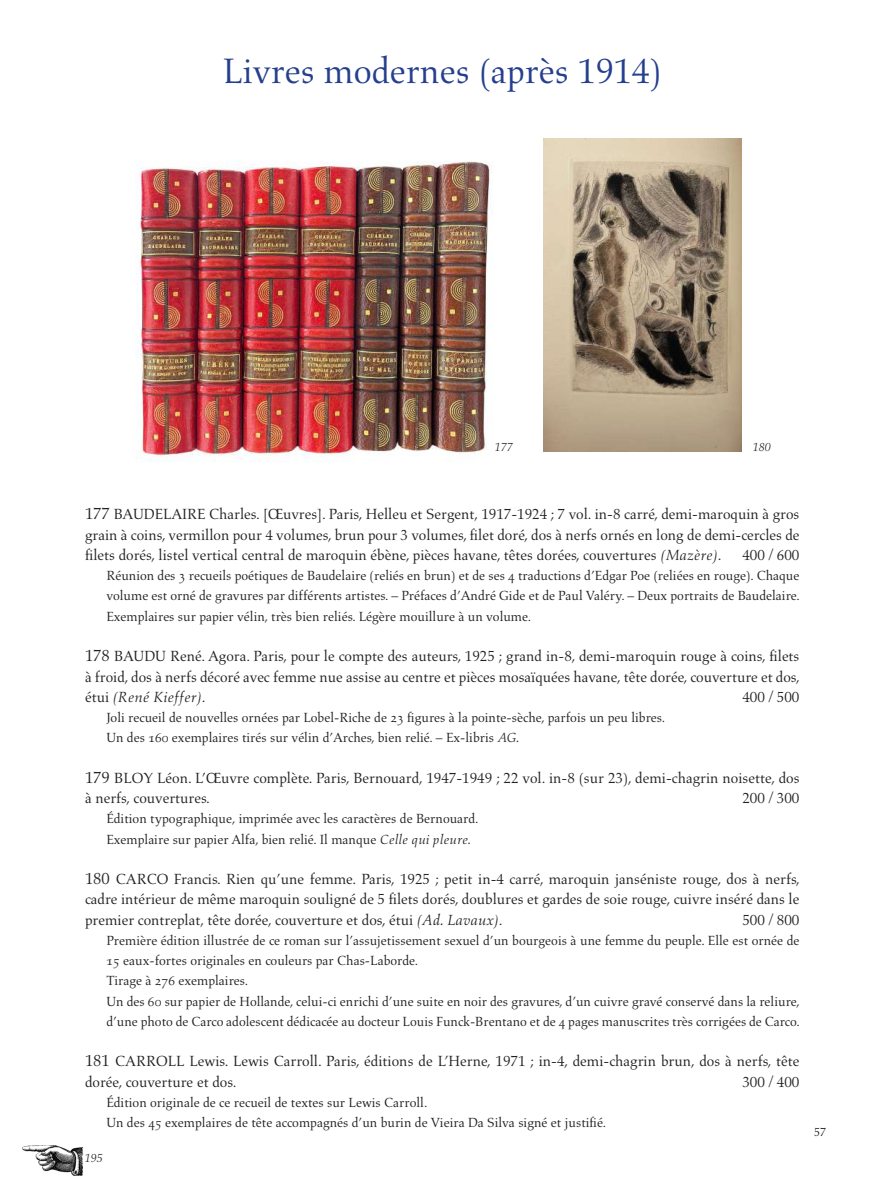
<style>
.page{position:relative;width:893px;height:1191px;background:#fff}
.page>*{position:absolute;margin:0;border:0;box-sizing:border-box;transform-origin:0 0}
.t1{font:36px "Aldus LT Std";color:#253f8e}
.t2{font:15px/20.2px "Aldus LT Std";color:#231f20;text-align:justify}
.t3{font:13.5px/20.2px "Aldus LT Std";color:#231f20}
.t4{font:italic 12px "Aldus LT Std";color:#231f20}
.t5{font:12px "Aldus LT Std";color:#231f20}
.s1{font-size:16.5px}
.s2{font-style:italic}
.s3{font-family:"Aldus Roman SC"}
</style>
<div class="page">
<img style="left:135px;top:161px;width:358px;height:301px">
<img style="left:544px;top:138px;width:198px;height:313px">
<img style="left:22px;top:1145px;width:61px;height:31px">
<h1 class="t1" style="left:223px;top:51px;width:440px">Livres modernes (après 1914)</h1>
<p class="t4" style="left:495px;top:440px;width:19px">177</p>
<p class="t4" style="left:753px;top:440px;width:19px">180</p>
<p class="t2" style="left:85px;top:504px;width:716px"><span class="s1">177</span> BAUDELAIRE Charles. [Œuvres]. Paris, Helleu et Sergent, 1917-1924 ; 7 vol. in-8 carré, demi-maroquin à gros grain à coins, vermillon pour 4 volumes, brun pour 3 volumes, filet doré, dos à nerfs ornés en long de demi-cercles de filets dorés, listel vertical central de maroquin ébène, pièces havane, têtes dorées, couvertures <span class="s2">(Mazère)</span>.</p>
<p class="t2" style="left:742px;top:545px;width:59px">400 / 600</p>
<p class="t3" style="left:106px;top:566px;width:695px;text-align:justify">Réunion des <span class="s3">3</span> recueils poétiques de Baudelaire (reliés en brun) et de ses <span class="s3">4</span> traductions d’Edgar Poe (reliées en rouge). Chaque volume est orné de gravures par différents artistes. – Préfaces d’André Gide et de Paul Valéry. – Deux portraits de Baudelaire.<br>Exemplaires sur papier vélin, très bien reliés. Légère mouillure à un volume.</p>
<p class="t2" style="left:85px;top:646px;width:716px"><span class="s1">178</span> BAUDU René. Agora. Paris, pour le compte des auteurs, 1925 ; grand in-8, demi-maroquin rouge à coins, filets à froid, dos à nerfs décoré avec femme nue assise au centre et pièces mosaïquées havane, tête dorée, couverture et dos, étui <span class="s2">(René Kieffer)</span>.</p>
<p class="t2" style="left:742px;top:687px;width:59px">400 / 500</p>
<p class="t3" style="left:106px;top:707px;width:560px">Joli recueil de nouvelles ornées par Lobel-Riche de <span class="s3">23</span> figures à la pointe-sèche, parfois un peu libres.<br>Un des <span class="s3">160</span> exemplaires tirés sur vélin d’Arches, bien relié. – Ex-libris <span class="s2">AG.</span></p>
<p class="t2" style="left:85px;top:768px;width:716px"><span class="s1">179</span> BLOY Léon. L’Œuvre complète. Paris, Bernouard, 1947-1949 ; 22 vol. in-8 (sur 23), demi-chagrin noisette, dos à nerfs, couvertures.</p>
<p class="t2" style="left:742px;top:788px;width:59px">200 / 300</p>
<p class="t3" style="left:106px;top:809px;width:374px">Édition typographique, imprimée avec les caractères de Bernouard.<br>Exemplaire sur papier Alfa, bien relié. Il manque <span class="s2">Celle qui pleure.</span></p>
<p class="t2" style="left:85px;top:869px;width:716px"><span class="s1">180</span> CARCO Francis. Rien qu’une femme. Paris, 1925 ; petit in-4 carré, maroquin janséniste rouge, dos à nerfs, cadre intérieur de même maroquin souligné de 5 filets dorés, doublures et gardes de soie rouge, cuivre inséré dans le premier contreplat, tête dorée, couverture et dos, étui <span class="s2">(Ad. Lavaux)</span>.</p>
<p class="t2" style="left:742px;top:909px;width:59px">500 / 800</p>
<p class="t3" style="left:106px;top:930px;width:695px">Première édition illustrée de ce roman sur l’assujetissement sexuel d’un bourgeois à une femme du peuple. Elle est ornée de <span class="s3">15</span> eaux-fortes originales en couleurs par Chas-Laborde.<br>Tirage à <span class="s3">276</span> exemplaires.<br>Un des <span class="s3">60</span> sur papier de Hollande, celui-ci enrichi d’une suite en noir des gravures, d’un cuivre gravé conservé dans la reliure, d’une photo de Carco adolescent dédicacée au docteur Louis Funck-Brentano et de <span class="s3">4</span> pages manuscrites très corrigées de Carco.</p>
<p class="t2" style="left:85px;top:1051px;width:716px"><span class="s1">181</span> CARROLL Lewis. Lewis Carroll. Paris, éditions de L’Herne, 1971 ; in-4, demi-chagrin brun, dos à nerfs, tête dorée, couverture et dos.</p>
<p class="t2" style="left:742px;top:1071px;width:59px">300 / 400</p>
<p class="t3" style="left:106px;top:1092px;width:501px">Édition originale de ce recueil de textes sur Lewis Carroll.<br>Un des <span class="s3">45</span> exemplaires de tête accompagnés d’un burin de Vieira Da Silva signé et justifié.</p>
<p class="t4" style="left:85px;top:1151px;width:19px">195</p>
<p class="t5" style="left:814px;top:1125px;width:13px">57</p>
</div>
